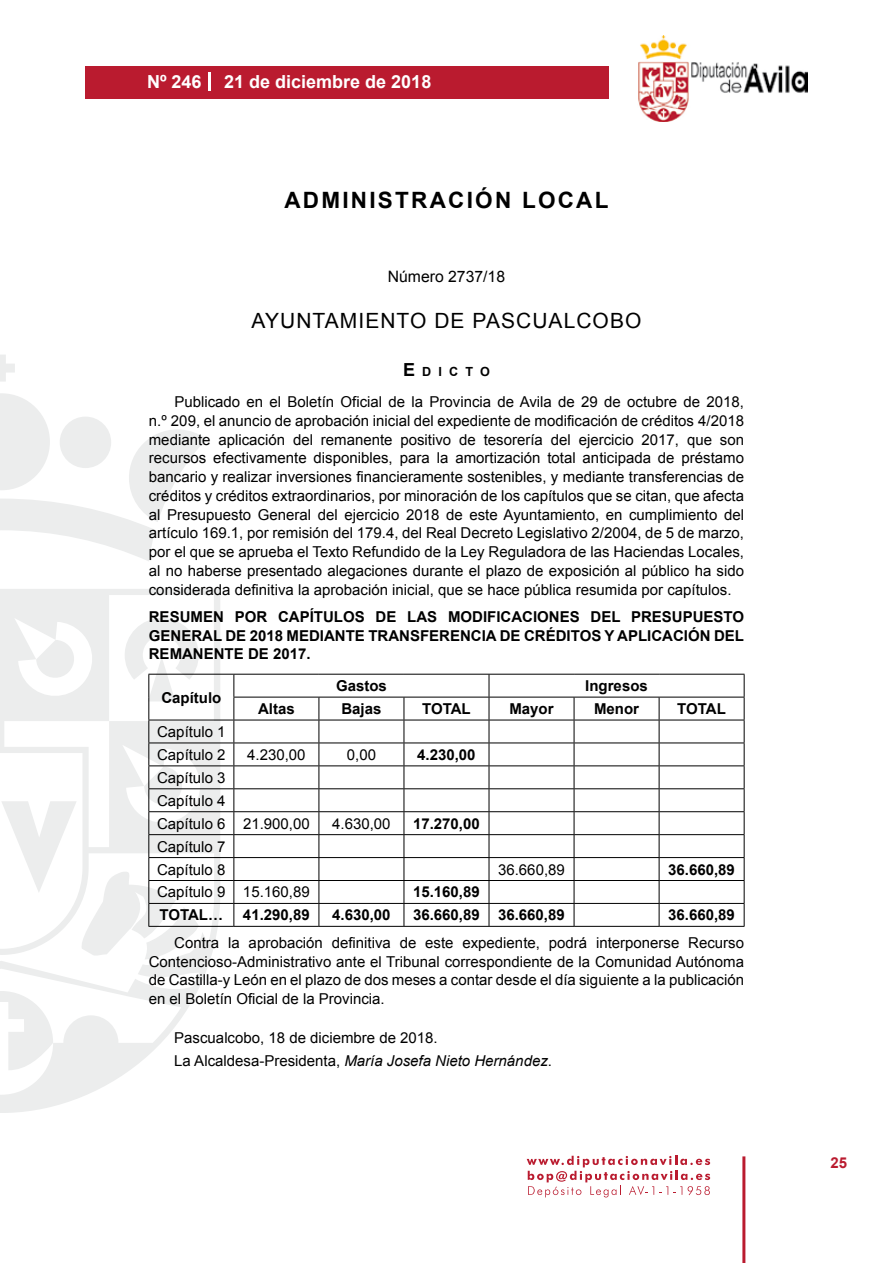
<style>
.page{position:relative;width:893px;height:1263px;background:#fff}
.page>*{position:absolute;margin:0;border:0;box-sizing:border-box;transform-origin:0 0}
.t1{font:700 22.5px "Arial";letter-spacing:.1em;color:#000}
.t2{font:21px "Arial";letter-spacing:.05em;color:#000}
.t3{font:700 18px "Arial";color:#fff}
.t4{font:15.75px "Arial";color:#000}
.t5{font:15px/18.8px "Arial";color:#000}
.t6{font:700 15px/18.8px "Arial";color:#000;text-align:justify}
.t7{font:700 15px "Arial";color:#ba1b2f}
.t8{font:700 12.6px "Arial";color:#000}
.s1{font-size:18px}
.s2{font-style:italic}
</style>
<div class="page">
<svg style="left:527px;top:1156px;width:183px;height:41px"></svg>
<div style="left:85px;top:66px;width:523px;height:33px;background:#ba1b2f"></div>
<img style="left:638px;top:36px;width:170px;height:86px">
<hr style="left:742px;top:1156px;width:3px;height:107px;background:#ba1b2f">
<svg style="left:208px;top:72px;width:2px;height:18px"></svg>
<svg style="left:0;top:355px;width:15px;height:27px"></svg>
<svg style="left:0;top:393px;width:206px;height:168px"></svg>
<svg style="left:0;top:589px;width:220px;height:524px"></svg>
<svg style="left:0;top:991px;width:53px;height:79px"></svg>
<hr style="left:148px;top:674px;width:86px;height:1px;background:#000">
<hr style="left:234px;top:674px;width:85px;height:1px;background:#000">
<hr style="left:319px;top:674px;width:85px;height:1px;background:#000">
<hr style="left:404px;top:674px;width:85px;height:1px;background:#000">
<hr style="left:489px;top:674px;width:85px;height:1px;background:#000">
<hr style="left:574px;top:674px;width:85px;height:1px;background:#000">
<hr style="left:659px;top:674px;width:85px;height:1px;background:#000">
<hr style="left:233px;top:697px;width:86px;height:1px;background:#000">
<hr style="left:319px;top:697px;width:85px;height:1px;background:#000">
<hr style="left:404px;top:697px;width:85px;height:1px;background:#000">
<hr style="left:489px;top:697px;width:85px;height:1px;background:#000">
<hr style="left:574px;top:697px;width:85px;height:1px;background:#000">
<hr style="left:659px;top:697px;width:85px;height:1px;background:#000">
<hr style="left:148px;top:720px;width:86px;height:1px;background:#000">
<hr style="left:234px;top:720px;width:85px;height:1px;background:#000">
<hr style="left:319px;top:720px;width:85px;height:1px;background:#000">
<hr style="left:404px;top:720px;width:85px;height:1px;background:#000">
<hr style="left:489px;top:720px;width:85px;height:1px;background:#000">
<hr style="left:574px;top:720px;width:85px;height:1px;background:#000">
<hr style="left:659px;top:720px;width:85px;height:1px;background:#000">
<hr style="left:148px;top:742px;width:86px;height:1px;background:#000">
<hr style="left:234px;top:742px;width:85px;height:1px;background:#000">
<hr style="left:319px;top:742px;width:85px;height:1px;background:#000">
<hr style="left:404px;top:742px;width:85px;height:1px;background:#000">
<hr style="left:489px;top:742px;width:85px;height:1px;background:#000">
<hr style="left:574px;top:742px;width:85px;height:1px;background:#000">
<hr style="left:659px;top:742px;width:85px;height:1px;background:#000">
<hr style="left:148px;top:765px;width:86px;height:1px;background:#000">
<hr style="left:234px;top:765px;width:85px;height:1px;background:#000">
<hr style="left:319px;top:765px;width:85px;height:1px;background:#000">
<hr style="left:404px;top:765px;width:85px;height:1px;background:#000">
<hr style="left:489px;top:765px;width:85px;height:1px;background:#000">
<hr style="left:574px;top:765px;width:85px;height:1px;background:#000">
<hr style="left:659px;top:765px;width:85px;height:1px;background:#000">
<hr style="left:148px;top:788px;width:86px;height:1px;background:#000">
<hr style="left:234px;top:788px;width:85px;height:1px;background:#000">
<hr style="left:319px;top:788px;width:85px;height:1px;background:#000">
<hr style="left:404px;top:788px;width:85px;height:1px;background:#000">
<hr style="left:489px;top:788px;width:85px;height:1px;background:#000">
<hr style="left:574px;top:788px;width:85px;height:1px;background:#000">
<hr style="left:659px;top:788px;width:85px;height:1px;background:#000">
<hr style="left:148px;top:811px;width:86px;height:1px;background:#000">
<hr style="left:234px;top:811px;width:85px;height:1px;background:#000">
<hr style="left:319px;top:811px;width:85px;height:1px;background:#000">
<hr style="left:404px;top:811px;width:85px;height:1px;background:#000">
<hr style="left:489px;top:811px;width:85px;height:1px;background:#000">
<hr style="left:574px;top:811px;width:85px;height:1px;background:#000">
<hr style="left:659px;top:811px;width:85px;height:1px;background:#000">
<hr style="left:148px;top:834px;width:86px;height:1px;background:#000">
<hr style="left:234px;top:834px;width:85px;height:1px;background:#000">
<hr style="left:319px;top:834px;width:85px;height:1px;background:#000">
<hr style="left:404px;top:834px;width:85px;height:1px;background:#000">
<hr style="left:489px;top:834px;width:85px;height:1px;background:#000">
<hr style="left:574px;top:834px;width:85px;height:1px;background:#000">
<hr style="left:659px;top:834px;width:85px;height:1px;background:#000">
<hr style="left:148px;top:857px;width:86px;height:1px;background:#000">
<hr style="left:234px;top:857px;width:85px;height:1px;background:#000">
<hr style="left:319px;top:857px;width:85px;height:1px;background:#000">
<hr style="left:404px;top:857px;width:85px;height:1px;background:#000">
<hr style="left:489px;top:857px;width:85px;height:1px;background:#000">
<hr style="left:574px;top:857px;width:85px;height:1px;background:#000">
<hr style="left:659px;top:857px;width:85px;height:1px;background:#000">
<hr style="left:148px;top:880px;width:86px;height:1px;background:#000">
<hr style="left:234px;top:880px;width:85px;height:1px;background:#000">
<hr style="left:319px;top:880px;width:85px;height:1px;background:#000">
<hr style="left:404px;top:880px;width:85px;height:1px;background:#000">
<hr style="left:489px;top:880px;width:85px;height:1px;background:#000">
<hr style="left:574px;top:880px;width:85px;height:1px;background:#000">
<hr style="left:659px;top:880px;width:85px;height:1px;background:#000">
<hr style="left:148px;top:903px;width:86px;height:1px;background:#000">
<svg style="left:1px;top:618px;width:198px;height:341px"></svg>
<hr style="left:234px;top:903px;width:85px;height:1px;background:#000">
<svg style="left:233px;top:674px;width:1px;height:252px"></svg>
<hr style="left:319px;top:903px;width:85px;height:1px;background:#000">
<svg style="left:319px;top:697px;width:1px;height:229px"></svg>
<hr style="left:404px;top:903px;width:85px;height:1px;background:#000">
<svg style="left:404px;top:697px;width:1px;height:229px"></svg>
<hr style="left:489px;top:903px;width:85px;height:1px;background:#000">
<svg style="left:489px;top:674px;width:1px;height:252px"></svg>
<hr style="left:574px;top:903px;width:85px;height:1px;background:#000">
<svg style="left:574px;top:697px;width:1px;height:229px"></svg>
<hr style="left:659px;top:903px;width:85px;height:1px;background:#000">
<svg style="left:659px;top:697px;width:1px;height:229px"></svg>
<svg style="left:744px;top:674px;width:1px;height:252px"></svg>
<hr style="left:148px;top:926px;width:86px;height:1px;background:#000">
<hr style="left:234px;top:926px;width:85px;height:1px;background:#000">
<hr style="left:319px;top:926px;width:85px;height:1px;background:#000">
<hr style="left:404px;top:926px;width:85px;height:1px;background:#000">
<hr style="left:489px;top:926px;width:85px;height:1px;background:#000">
<hr style="left:574px;top:926px;width:85px;height:1px;background:#000">
<hr style="left:659px;top:926px;width:85px;height:1px;background:#000">
<p class="t3" style="left:147px;top:69px;width:56px">Nº 246</p>
<p class="t3" style="left:224px;top:69px;width:209px">21 de diciembre de 2018</p>
<h1 class="t1" style="left:284px;top:185px;width:325px">ADMINISTRACIÓN LOCAL</h1>
<p class="t4" style="left:388px;top:266px;width:119px">Número 2737/18</p>
<h2 class="t2" style="left:252px;top:307px;width:391px">AYUNTAMIENTO DE PASCUALCOBO</h2>
<p class="t8" style="left:403px;top:363px;width:88px"><span class="s1">E</span>d icto</p>
<p class="t5" style="left:149px;top:392px;width:597px;text-align:justify;text-indent:26px">Publicado en el Boletín Oficial de la Provincia de Avila de 29 de octubre de 2018, n.º 209, el anuncio de aprobación inicial del expediente de modificación de créditos 4/2018 mediante aplicación del remanente positivo de tesorería del ejercicio 2017, que son recursos efectivamente disponibles, para la amortización total anticipada de préstamo bancario y realizar inversiones financieramente sostenibles, y mediante transferencias de créditos y créditos extraordinarios, por minoración de los capítulos que se citan, que afecta al Presupuesto General del ejercicio 2018 de este Ayuntamiento, en cumplimiento del artículo 169.1, por remisión del 179.4, del Real Decreto Legislativo 2/2004, de 5 de marzo, por el que se aprueba el Texto Refundido de la Ley Reguladora de las Haciendas Locales, al no haberse presentado alegaciones durante el plazo de exposición al público ha sido considerada definitiva la aprobación inicial, que se hace pública resumida por capítulos.</p>
<p class="t6" style="left:149px;top:608px;width:597px">RESUMEN POR CAPÍTULOS DE LAS MODIFICACIONES DEL PRESUPUESTO GENERAL DE 2018 MEDIANTE TRANSFERENCIA DE CRÉDITOS Y APLICACIÓN DEL REMANENTE DE 2017.</p>
<p class="t6" style="left:161px;top:688px;width:62px">Capítulo</p>
<p class="t6" style="left:336px;top:677px;width:52px">Gastos</p>
<p class="t6" style="left:585px;top:677px;width:64px">Ingresos</p>
<p class="t6" style="left:258px;top:700px;width:38px">Altas</p>
<p class="t6" style="left:341px;top:700px;width:42px">Bajas</p>
<p class="t6" style="left:422px;top:700px;width:50px">TOTAL</p>
<p class="t6" style="left:509px;top:700px;width:46px">Mayor</p>
<p class="t6" style="left:594px;top:700px;width:46px">Menor</p>
<p class="t6" style="left:677px;top:700px;width:50px">TOTAL</p>
<p class="t5" style="left:157px;top:720px;width:70px;line-height:23px">Capítulo 1<br>Capítulo 2</p>
<p class="t5" style="left:247px;top:745px;width:60px">4.230,00</p>
<p class="t5" style="left:347px;top:745px;width:31px">0,00</p>
<p class="t6" style="left:417px;top:746px;width:60px">4.230,00</p>
<p class="t5" style="left:157px;top:766px;width:154px;line-height:23px">Capítulo 3<br>Capítulo 4<br>Capítulo 6 21.900,00</p>
<p class="t5" style="left:332px;top:814px;width:60px">4.630,00</p>
<p class="t6" style="left:413px;top:814px;width:68px">17.270,00</p>
<p class="t5" style="left:157px;top:835px;width:70px;line-height:23px">Capítulo 7<br>Capítulo 8</p>
<p class="t5" style="left:498px;top:860px;width:68px">36.660,89</p>
<p class="t6" style="left:668px;top:860px;width:68px">36.660,89</p>
<p class="t5" style="left:157px;top:883px;width:154px">Capítulo 9 15.160,89</p>
<p class="t6" style="left:413px;top:883px;width:68px">15.160,89</p>
<p class="t6" style="left:159px;top:906px;width:65px">TOTAL…</p>
<p class="t6" style="left:243px;top:906px;width:68px">41.290,89</p>
<p class="t6" style="left:332px;top:906px;width:60px">4.630,00</p>
<p class="t6" style="left:413px;top:906px;width:153px">36.660,89 36.660,89</p>
<p class="t6" style="left:668px;top:906px;width:68px">36.660,89</p>
<p class="t5" style="left:149px;top:933px;width:597px;text-align:justify;text-indent:26px">Contra la aprobación definitiva de este expediente, podrá interponerse Recurso Contencioso-Administrativo ante el Tribunal correspondiente de la Comunidad Autónoma de Castilla-y León en el plazo de dos meses a contar desde el día siguiente a la publicación en el Boletín Oficial de la Provincia.</p>
<p class="t5" style="left:174px;top:1027px;width:379px;line-height:22.2px">Pascualcobo, 18 de diciembre de 2018.<br>La Alcaldesa-Presidenta, <span class="s2">María Josefa Nieto Hernández</span>.</p>
<p class="t7" style="left:831px;top:1153px;width:18px">25</p>
</div>
